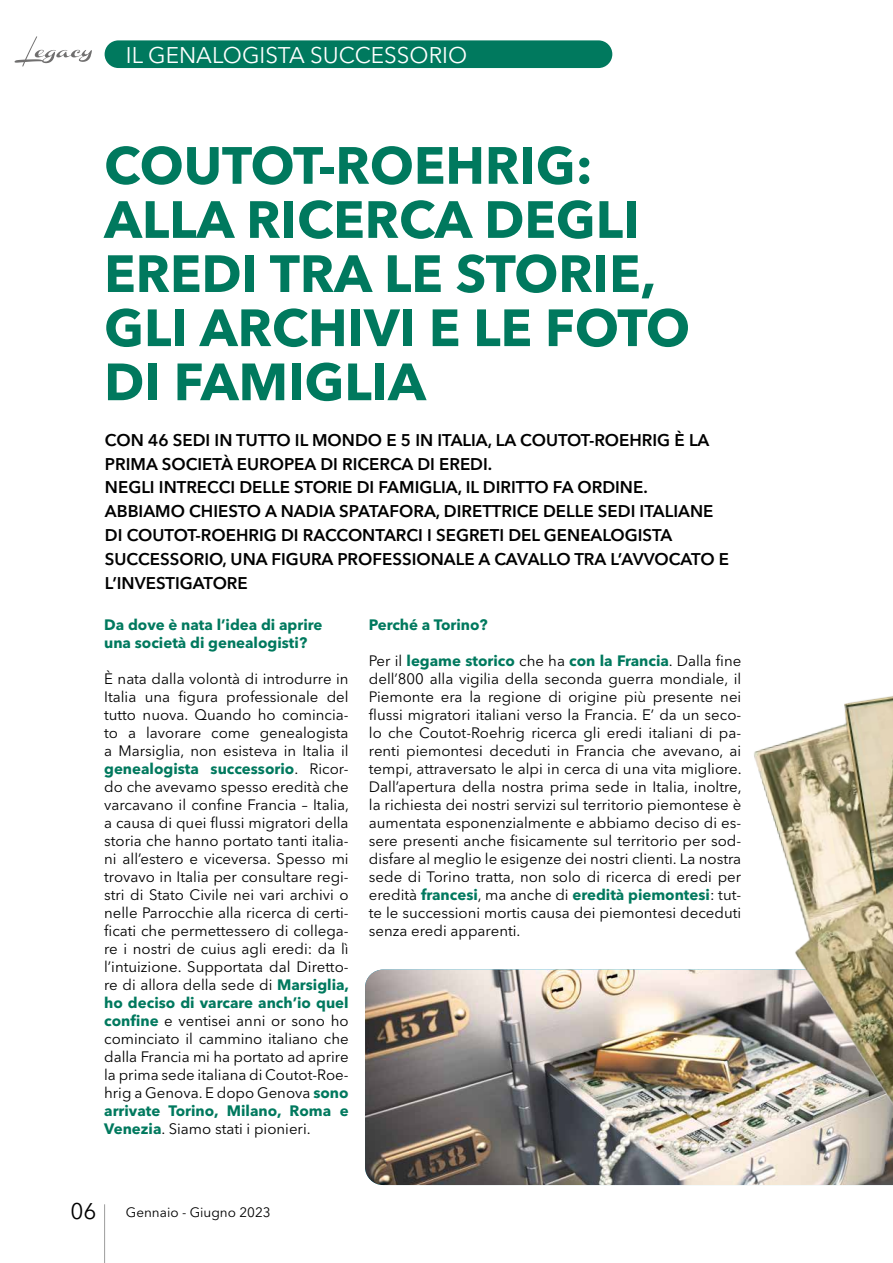
<style>
.page{position:relative;width:893px;height:1263px;background:#fff}
.page>*{position:absolute;margin:0;border:0;box-sizing:border-box;transform-origin:0 0}
.t1{font:700 51.75px/54.2px "Avenir Next LT Pro";color:#00795e}
.t2{font:22.5px "Avenir Next LT Pro";color:#fff}
.t3{font:22.5px "Avenir Next LT Pro";color:#000}
.t4{font:600 16.8px/23.9px "Avenir Next LT Pro";color:#000}
.t5{font:15px/18px "Avenir Next LT Pro";color:#000;text-align:justify}
.t6{font:700 15px/18px "Avenir Next LT Pro";color:#00795e}
.t7{font:13.5px "Avenir Next LT Pro";color:#000}
.s1{font-weight:700;color:#00795e}
</style>
<div class="page">
<img style="left:365px;top:969px;width:528px;height:216px">
<img style="left:715px;top:696px;width:178px;height:483px">
<div style="left:105px;top:40px;width:507px;height:28px;background:#00795e;border-radius:14px"></div>
<hr style="left:104px;top:1204px;width:1px;height:59px;background:#9d9d9c">
<svg style="left:15px;top:36px;width:77px;height:31px"></svg>
<h2 class="t2" style="left:126px;top:41px;width:343px">IL GENALOGISTA SUCCESSORIO</h2>
<h1 class="t1" style="left:104px;top:138px;width:587px">COUTOT-ROEHRIG:<br>ALLA RICERCA DEGLI<br>EREDI TRA LE STORIE,<br>GLI ARCHIVI E LE FOTO<br>DI FAMIGLIA</h1>
<p class="t4" style="left:105px;top:428px;width:626px">CON 46 SEDI IN TUTTO IL MONDO E 5 IN ITALIA, LA COUTOT-ROEHRIG È LA PRIMA SOCIETÀ EUROPEA DI RICERCA DI EREDI.<br>NEGLI INTRECCI DELLE STORIE DI FAMIGLIA, IL DIRITTO FA ORDINE.<br>ABBIAMO CHIESTO A NADIA SPATAFORA, DIRETTRICE DELLE SEDI ITALIANE DI COUTOT-ROEHRIG DI RACCONTARCI I SEGRETI DEL GENEALOGISTA SUCCESSORIO, UNA FIGURA PROFESSIONALE A CAVALLO TRA L’AVVOCATO E L’INVESTIGATORE</p>
<p class="t6" style="left:104px;top:616px;width:220px">Da dove è nata l’idea di aprire una società di genealogisti?</p>
<p class="t5" style="left:104px;top:670px;width:246px">È nata dalla volontà di introdurre in Italia una figura professionale del tutto nuova. Quando ho comincia&shy;to a lavorare come genealogista a Marsiglia, non esisteva in Italia il <span class="s1">genealogista successorio</span>. Ricor&shy;do che avevamo spesso eredità che varcavano il confine Francia – Italia, a causa di quei flussi migratori della storia che hanno portato tanti italia&shy;ni all’estero e viceversa. Spesso mi trovavo in Italia per consultare regi&shy;stri di Stato Civile nei vari archivi o nelle Parrocchie alla ricerca di certi&shy;ficati che permettessero di collega&shy;re i nostri de cuius agli eredi: da lì l’intuizione. Supportata dal Diretto&shy;re di allora della sede di <span class="s1">Marsiglia, ho deciso di varcare anch’io quel confine</span> e ventisei anni or sono ho cominciato il cammino italiano che dalla Francia mi ha portato ad aprire la prima sede italiana di Coutot-Roe&shy;hrig a Genova. E dopo Genova <span class="s1">sono arrivate Torino, Milano, Roma e Venezia</span>. Siamo stati i pionieri.</p>
<p class="t6" style="left:369px;top:616px;width:120px">Perché a Torino?</p>
<p class="t5" style="left:369px;top:652px;width:374px">Per il <span class="s1">legame storico</span> che ha <span class="s1">con la Francia</span>. Dalla fine dell’800 alla vigilia della seconda guerra mondiale, il Piemonte era la regione di origine più presente nei flussi migratori italiani verso la Francia. E’ da un seco&shy;lo che Coutot-Roehrig ricerca gli eredi italiani di pa&shy;renti piemontesi deceduti in Francia che avevano, ai tempi, attraversato le alpi in cerca di una vita migliore.<br>Dall’apertura della nostra prima sede in Italia, inoltre, la richiesta dei nostri servizi sul territorio piemontese è aumentata esponenzialmente e abbiamo deciso di es&shy;sere presenti anche fisicamente sul territorio per sod&shy;disfare al meglio le esigenze dei nostri clienti. La nostra sede di Torino tratta, non solo di ricerca di eredi per eredità <span class="s1">francesi</span>, ma anche di <span class="s1">eredità piemontesi</span>: tut&shy;te le successioni mortis causa dei piemontesi deceduti senza eredi apparenti.</p>
<h2 class="t3" style="left:71px;top:1198px;width:28px">06</h2>
<p class="t7" style="left:126px;top:1204px;width:146px">Gennaio - Giugno 2023</p>
</div>
